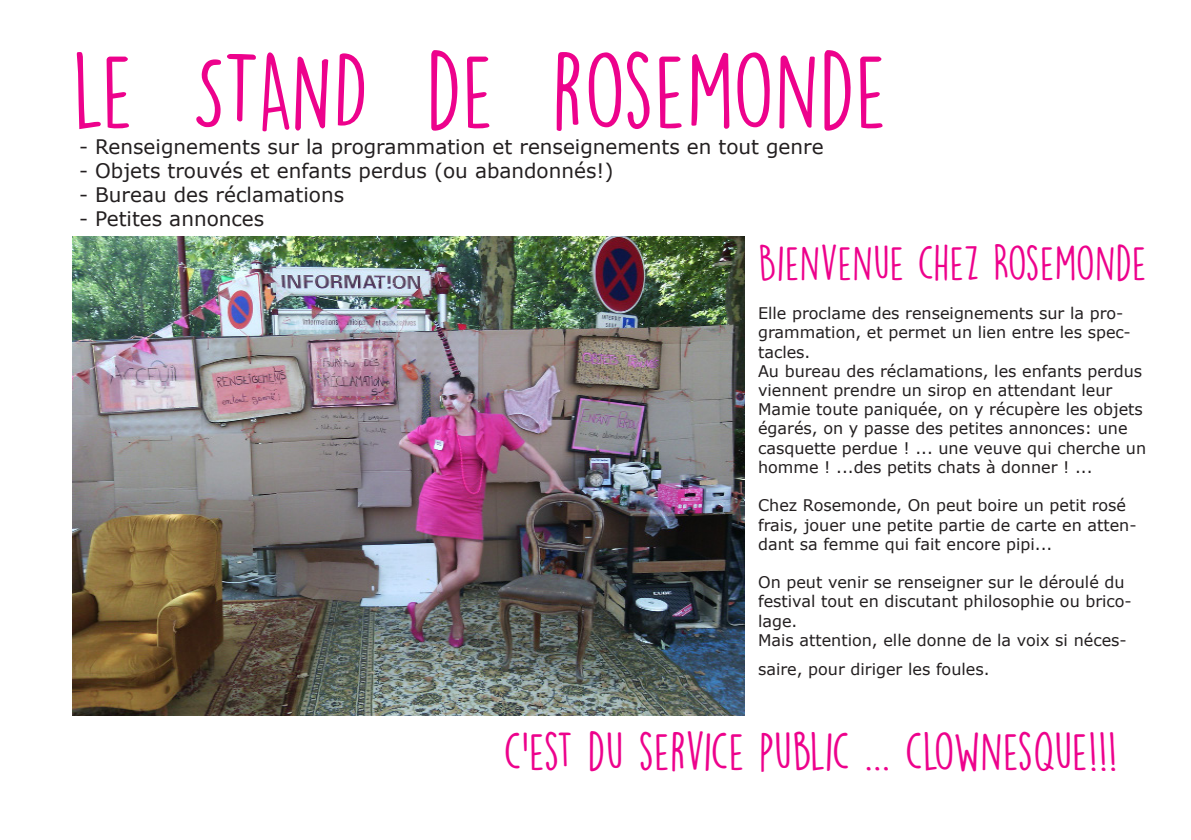
<style>
.page{position:relative;width:1191px;height:840px;background:#fff}
.page>*{position:absolute;margin:0;border:0;box-sizing:border-box;transform-origin:0 0}
.t1{font:96px "DK Lemon Yellow Sun";color:#ed028c}
.t2{font:48px "DK Lemon Yellow Sun";letter-spacing:-.025em;color:#ed028c}
.t3{font:44px "DK Lemon Yellow Sun";color:#ed028c}
.t4{font:20px "Verdana";color:#231f20}
.t5{font:16px/19.2px "Verdana";color:#231f20}
</style>
<div class="page">
<img style="left:72px;top:236px;width:673px;height:478px">
<p class="t1" style="left:72px;top:33px;width:817px">le STAND de rosemonde</p>
<p class="t4" style="left:79px;top:134px;width:746px">- Renseignements sur la programmation et renseignements en tout genre</p>
<p class="t4" style="left:79px;top:158px;width:536px">- Objets trouvés et enfants perdus (ou abandonnés!)</p>
<p class="t4" style="left:79px;top:182px;width:266px">- Bureau des réclamations</p>
<p class="t4" style="left:79px;top:206px;width:187px">- Petites annonces</p>
<p class="t3" style="left:758px;top:236px;width:390px">Bienvenue chez Rosemonde</p>
<p class="t5" style="left:758px;top:304px;width:374px">Elle proclame des renseignements sur la pro&shy;grammation, et permet un lien entre les spec&shy;tacles.</p>
<p class="t5" style="left:758px;top:361px;width:389px">Au bureau des réclamations, les enfants perdus viennent prendre un sirop en attendant leur Mamie toute paniquée, on y récupère les objets égarés, on y passe des petites annonces: une casquette perdue ! ... une veuve qui cherche un homme ! ...des petits chats à donner ! ...</p>
<p class="t5" style="left:758px;top:496px;width:380px">Chez Rosemonde, On peut boire un petit rosé frais, jouer une petite partie de carte en atten&shy;dant sa femme qui fait encore pipi...</p>
<p class="t5" style="left:758px;top:572px;width:375px">On peut venir se renseigner sur le déroulé du festival tout en discutant philosophie ou brico&shy;lage.</p>
<p class="t5" style="left:758px;top:625px;width:370px;line-height:28.8px">Mais attention, elle donne de la voix si néces&shy;saire, pour diriger les foules.</p>
<p class="t2" style="left:503px;top:721px;width:616px">c’est du service public ... clownesque!!!</p>
</div>
